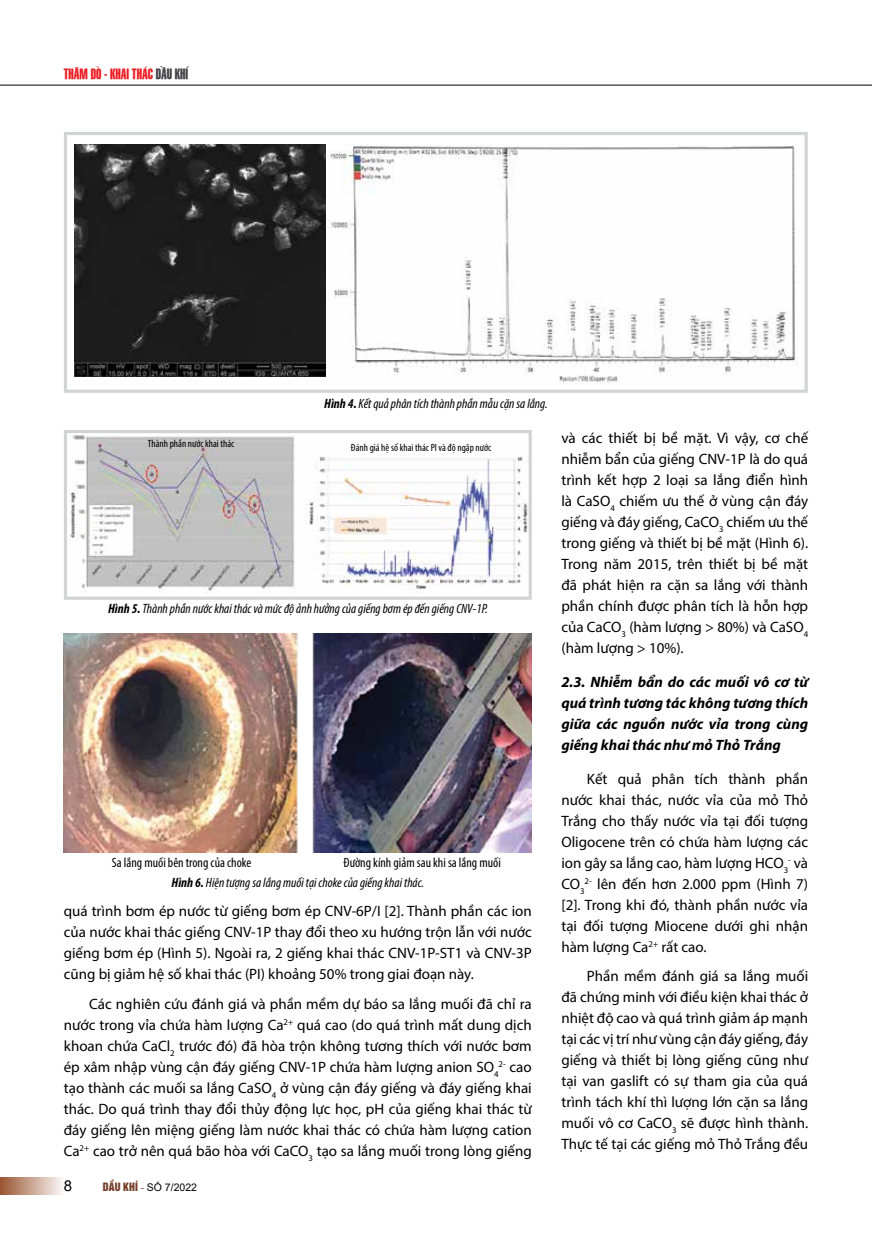
<style>
.page{position:relative;width:872px;height:1234px;background:#fff}
.page>*{position:absolute;margin:0;border:0;box-sizing:border-box;transform-origin:0 0}
.t1{font:15px/21px "Myriad Pro";color:#000;text-align:justify}
.t2{font:italic 700 15px/21px "Myriad Pro";color:#000;text-align:justify}
.t3{font:15px "Arial";color:#000}
.t4{font:14.25px "SFU Swiss BT Extra Compressed";color:#ed1d24}
.t5{font:italic condensed 13.5px "Myriad Pro";color:#000}
.t6{font:condensed 13.5px "Myriad Pro";color:#000}
.t7{font:condensed 10.5px "Myriad Pro";color:#000}
.t8{font:10.5px "Arial";color:#000}
.s1{color:#414042}
.s2{font-weight:700}
.s3{font-family:"UTM Helvet Ins";color:#733c27}
.s4{font-family:"Times New Roman";color:#733c27}
</style>
<div class="page">
<hr style="left:0;top:85px;width:872px;height:1px;background:#000">
<div style="left:0;top:1176px;width:64px;height:17px;background:linear-gradient(to right,#9a5530,#faf7f5)"></div>
<div style="left:64px;top:132px;width:743px;height:261px;border:3px solid #d1d3d4"></div>
<img style="left:74px;top:145px;width:252px;height:231px">
<img style="left:330px;top:145px;width:467px;height:238px">
<img style="left:64px;top:633px;width:468px;height:219px">
<img style="left:70px;top:435px;width:458px;height:159px">
<div style="left:64px;top:430px;width:468px;height:169px;border:3px solid #d1d3d4"></div>
<p class="t4" style="left:64px;top:62px;width:126px">THĂM DÒ - KHAI THÁC <span class="s1">DẦU KHÍ</span></p>
<p class="t5" style="left:324px;top:395px;width:225px"><span class="s2">Hình 4.</span> Kết quả phân tích thành phần mẫu cặn sa lắng.</p>
<p class="t7" style="left:148px;top:436px;width:88px">Thành phần nước khai thác</p>
<p class="t7" style="left:351px;top:441px;width:142px">Đánh giá hệ số khai thác PI và độ ngập nước</p>
<p class="t5" style="left:108px;top:600px;width:381px"><span class="s2">Hình 5.</span> Thành phần nước khai thác và mức độ ảnh hưởng của giếng bơm ép đến giếng CNV-1P.</p>
<p class="t6" style="left:112px;top:854px;width:141px">Sa lắng muối bên trong của choke</p>
<p class="t6" style="left:343px;top:854px;width:159px">Đường kính giảm sau khi sa lắng muối</p>
<p class="t5" style="left:171px;top:873px;width:254px"><span class="s2">Hình 6.</span> Hiện tượng sa lắng muối tại choke của giếng khai thác.</p>
<p class="t1" style="left:64px;top:900px;width:469px">quá trình bơm ép nước từ giếng bơm ép CNV-6P/I [2]. Thành phần các ion của nước khai thác giếng CNV-1P thay đổi theo xu hướng trộn lẫn với nước giếng bơm ép (Hình 5). Ngoài ra, 2 giếng khai thác CNV-1P-ST1 và CNV-3P cũng bị giảm hệ số khai thác (PI) khoảng 50% trong giai đoạn này.</p>
<p class="t1" style="left:64px;top:992px;width:469px;text-indent:26px">Các nghiên cứu đánh giá và phần mềm dự báo sa lắng muối đã chỉ ra nước trong vỉa chứa hàm lượng Ca<sup>2+</sup> quá cao (do quá trình mất dung dịch khoan chứa CaCl<sub>2</sub> trước đó) đã hòa trộn không tương thích với nước bơm ép xâm nhập vùng cận đáy giếng CNV-1P chứa hàm lượng anion SO<sub>4</sub><sup>2-</sup> cao tạo thành các muối sa lắng CaSO<sub>4</sub> ở vùng cận đáy giếng và đáy giếng khai thác. Do quá trình thay đổi thủy động lực học, pH của giếng khai thác từ đáy giếng lên miệng giếng làm nước khai thác có chứa hàm lượng cation Ca<sup>2+</sup> cao trở nên quá bão hòa với CaCO<sub>3</sub> tạo sa lắng muối trong lòng giếng</p>
<p class="t3" style="left:64px;top:1175px;width:10px">8</p>
<p class="t8" style="left:103px;top:1179px;width:96px"><span class="s3">DẦU KHÍ</span> <span class="s4">-</span> SỐ 7/2022</p>
<p class="t1" style="left:561px;top:427px;width:248px">và các thiết bị bề mặt. Vì vậy, cơ chế nhiễm bẩn của giếng CNV-1P là do quá trình kết hợp 2 loại sa lắng điển hình là CaSO<sub>4</sub> chiếm ưu thế ở vùng cận đáy giếng và đáy giếng, CaCO<sub>3</sub> chiếm ưu thế trong giếng và thiết bị bề mặt (Hình 6).<br>Trong năm 2015, trên thiết bị bề mặt đã phát hiện ra cặn sa lắng với thành phần chính được phân tích là hỗn hợp của CaCO<sub>3</sub> (hàm lượng &gt; 80%) và CaSO<sub>4 </sub>(hàm lượng &gt; 10%).</p>
<p class="t2" style="left:561px;top:670px;width:248px">2.3. Nhiễm bẩn do các muối vô cơ từ quá trình tương tác không tương thích giữa các nguồn nước vỉa trong cùng giếng khai thác như mỏ Thỏ Trắng</p>
<p class="t1" style="left:561px;top:767px;width:248px;text-indent:26px">Kết quả phân tích thành phần nước khai thác, nước vỉa của mỏ Thỏ Trắng cho thấy nước vỉa tại đối tượng Oligocene trên có chứa hàm lượng các ion gây sa lắng cao, hàm lượng HCO<sub>3</sub><sup>-</sup> và CO<sub>3</sub><sup>2-</sup> lên đến hơn 2.000 ppm (Hình 7) [2]. Trong khi đó, thành phần nước vỉa tại đối tượng Miocene dưới ghi nhận hàm lượng Ca<sup>2+</sup> rất cao.</p>
<p class="t1" style="left:561px;top:965px;width:248px;text-indent:26px">Phần mềm đánh giá sa lắng muối đã chứng minh với điều kiện khai thác ở nhiệt độ cao và quá trình giảm áp mạnh tại các vị trí như vùng cận đáy giếng, đáy giếng và thiết bị lòng giếng cũng như tại van gaslift có sự tham gia của quá trình tách khí thì lượng lớn cặn sa lắng muối vô cơ CaCO<sub>3</sub> sẽ được hình thành.<br>Thực tế tại các giếng mỏ Thỏ Trắng đều</p>
</div>
